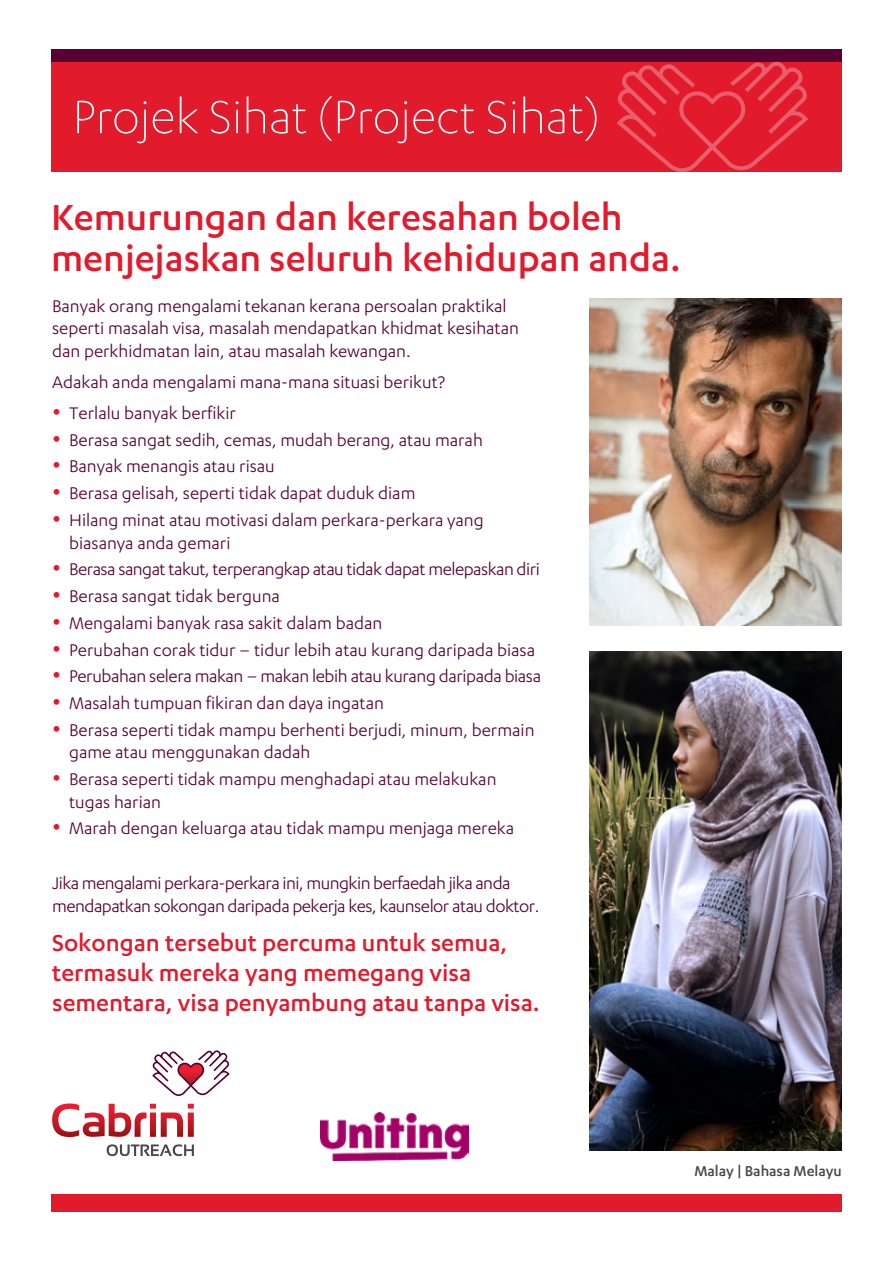
<style>
.page{position:relative;width:893px;height:1263px;background:#fff}
.page>*{position:absolute;margin:0;border:0;box-sizing:border-box;transform-origin:0 0}
.t1{font:300 54px "Karbon";color:#fff}
.t2{font:500 42px/40.5px "Karbon";color:#e11a2c}
.t3{font:500 27px/30px "Karbon";color:#e11a2c}
.t4{font:19.5px/22.5px "Karbon";color:#560033}
.t5{font:19.5px/22.5px "Karbon";letter-spacing:-.025em;color:#560033}
.t6{font:19.5px "Karbon";letter-spacing:-.02em;color:#560033}
.t7{font:500 16.5px "Karbon";color:#464547}
.s1{color:#e11a2c}
</style>
<div class="page">
<img style="left:590px;top:651px;width:252px;height:499px">
<img style="left:590px;top:299px;width:252px;height:327px">
<div style="left:51px;top:62px;width:791px;height:110px;background:#e11a2c"></div>
<div style="left:51px;top:1195px;width:791px;height:17px;background:#e11a2c"></div>
<div style="left:51px;top:49px;width:791px;height:13px;background:#560033"></div>
<svg style="left:107px;top:1144px;width:87px;height:12px"></svg>
<svg style="left:52px;top:1103px;width:142px;height:34px"></svg>
<svg style="left:152px;top:1050px;width:78px;height:46px"></svg>
<svg style="left:617px;top:62px;width:191px;height:110px"></svg>
<img style="left:321px;top:1112px;width:147px;height:49px">
<h1 class="t1" style="left:72px;top:87px;width:529px">Projek Sihat (Project Sihat)</h1>
<h2 class="t2" style="left:51px;top:196px;width:631px">Kemurungan dan keresahan boleh menjejaskan seluruh kehidupan anda.</h2>
<p class="t4" style="left:52px;top:294px;width:468px">Banyak orang mengalami tekanan kerana persoalan praktikal seperti masalah visa, masalah mendapatkan khidmat kesihatan dan perkhidmatan lain, atau masalah kewangan.</p>
<p class="t4" style="left:52px;top:370px;width:395px">Adakah anda mengalami mana-mana situasi berikut?</p>
<p class="t4" style="left:52px;top:401px;width:185px"><span class="s1">•</span> Terlalu banyak berfikir</p>
<p class="t4" style="left:52px;top:428px;width:432px"><span class="s1">•</span> Berasa sangat sedih, cemas, mudah berang, atau marah</p>
<p class="t4" style="left:52px;top:455px;width:224px"><span class="s1">•</span> Banyak menangis atau risau</p>
<p class="t4" style="left:52px;top:481px;width:365px"><span class="s1">•</span> Berasa gelisah, seperti tidak dapat duduk diam</p>
<p class="t4" style="left:69px;top:508px;width:416px;text-indent:-17px"><span class="s1">•</span> Hilang minat atau motivasi dalam perkara-perkara yang biasanya anda gemari</p>
<p class="t5" style="left:52px;top:557px;width:489px"><span class="s1">•</span> Berasa sangat takut, terperangkap atau tidak dapat melepaskan diri</p>
<p class="t4" style="left:52px;top:584px;width:229px"><span class="s1">•</span> Berasa sangat tidak berguna</p>
<p class="t4" style="left:52px;top:611px;width:332px"><span class="s1">•</span> Mengalami banyak rasa sakit dalam badan</p>
<p class="t4" style="left:52px;top:638px;width:484px"><span class="s1">•</span> Perubahan corak tidur – tidur lebih atau kurang daripada biasa</p>
<p class="t6" style="left:52px;top:666px;width:490px"><span class="s1">•</span> Perubahan selera makan – makan lebih atau kurang daripada biasa</p>
<p class="t4" style="left:52px;top:691px;width:333px"><span class="s1">•</span> Masalah tumpuan fikiran dan daya ingatan</p>
<p class="t4" style="left:69px;top:718px;width:467px;text-indent:-17px"><span class="s1">•</span> Berasa seperti tidak mampu berhenti berjudi, minum, bermain game atau menggunakan dadah</p>
<p class="t4" style="left:69px;top:767px;width:429px;text-indent:-17px"><span class="s1">•</span> Berasa seperti tidak mampu menghadapi atau melakukan tugas harian</p>
<p class="t4" style="left:52px;top:817px;width:464px"><span class="s1">•</span> Marah dengan keluarga atau tidak mampu menjaga mereka</p>
<p class="t5" style="left:52px;top:872px;width:489px">Jika mengalami perkara-perkara ini, mungkin berfaedah jika anda mendapatkan sokongan daripada pekerja kes, kaunselor atau doktor.</p>
<h3 class="t3" style="left:52px;top:927px;width:489px">Sokongan tersebut percuma untuk semua, termasuk mereka yang memegang visa sementara, visa penyambung atau tanpa visa.</h3>
<p class="t7" style="left:694px;top:1161px;width:149px">Malay | Bahasa Melayu</p>
</div>
